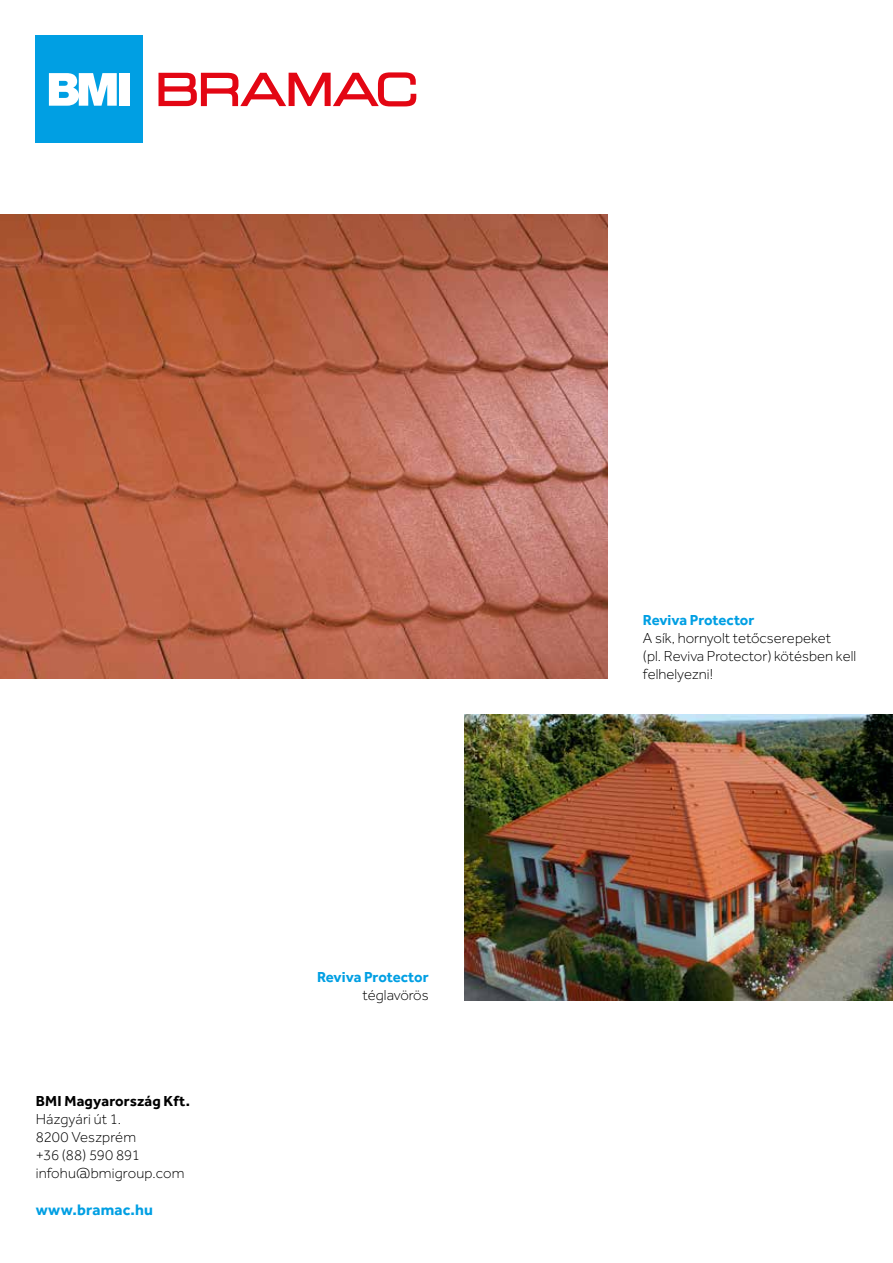
<style>
.page{position:relative;width:893px;height:1263px;background:#fff}
.page>*{position:absolute;margin:0;border:0;box-sizing:border-box;transform-origin:0 0}
.t1{font:700 15.75px "Effra";letter-spacing:.01em;color:#009fe3}
.t2{font:300 15px/18px "Effra";color:#000}
.t3{font:700 15px "Effra";letter-spacing:-.01em;color:#009fe3}
.t4{font:700 15px "Effra";letter-spacing:.01em;color:#000}
</style>
<div class="page">
<img style="left:464px;top:714px;width:429px;height:286px">
<img style="left:0;top:214px;width:607px;height:465px">
<svg style="left:159px;top:72px;width:257px;height:34px"></svg>
<div style="left:36px;top:36px;width:107px;height:107px;background:#009fe3"></div>
<svg style="left:49px;top:73px;width:68px;height:33px"></svg>
<div style="left:120px;top:73px;width:10px;height:33px;background:#fff"></div>
<p class="t4" style="left:36px;top:1091px;width:156px">BMI Magyarország Kft.</p>
<p class="t2" style="left:36px;top:1109px;width:150px">Házgyári út 1.<br>8200 Veszprém<br>+36 (88) 590 891 infohu@bmigroup.com</p>
<p class="t1" style="left:36px;top:1200px;width:119px">www.bramac.hu</p>
<p class="t3" style="left:317px;top:968px;width:113px">Reviva Protector</p>
<p class="t2" style="left:363px;top:986px;width:68px">téglavörös</p>
<p class="t3" style="left:643px;top:610px;width:113px">Reviva Protector</p>
<p class="t2" style="left:643px;top:629px;width:215px">A sík, hornyolt tetőcserepeket<br>(pl. Reviva Protector) kötésben kell felhelyezni!</p>
</div>
